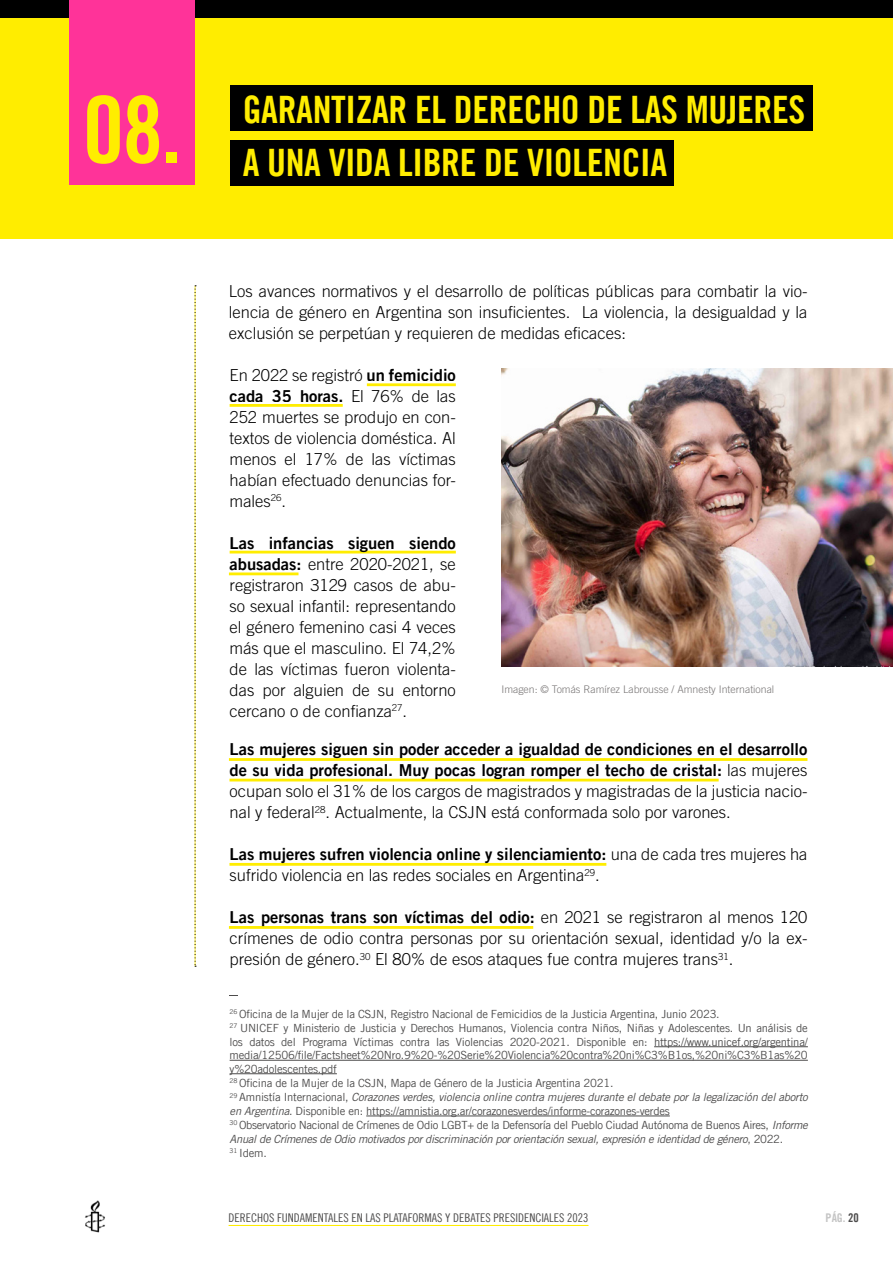
<style>
.page{position:relative;width:893px;height:1263px;background:#fff}
.page>*{position:absolute;margin:0;border:0;box-sizing:border-box;transform-origin:0 0}
.t1{font:92.55px "Amnesty Trade Gothic Bd Cn 20";color:#ffed00}
.t2{font:37.8px/53.6px "Amnesty Trade Gothic Bd Cn 20";letter-spacing:-.01em;color:#ffed00}
.t3{font:300 16.5px/21px "Amnesty Trade Gothic";color:#000;text-align:justify}
.t4{font:16.5px/21px "Amnesty Trade Gothic Bd 2";color:#000}
.t5{font:12px "Amnesty Trade Gothic Cn 18";color:#4d4c4c}
.t6{font:12px "Amnesty Trade Gothic Bd Cn 20";color:#c4c4c4}
.t7{font:11.25px/14px "Amnesty Trade Gothic";letter-spacing:-.02em;color:#4d4c4c}
.t8{font:300 10.5px "Amnesty Trade Gothic";color:#797676}
.s1{font-family:"Amnesty Trade Gothic Bd 2";font-weight:400}
.s2{font-family:"Amnesty Trade Gothic";font-weight:300}
.s3{font-style:italic}
.s4{color:#4d4c4c}
</style>
<div class="page">
<img style="left:85px;top:1200px;width:20px;height:33px">
<hr style="left:229px;top:1225px;width:359px;height:1px;background:#ffed00">
<div style="left:0;top:0;width:893px;height:238px;background:#ffed00"></div>
<svg style="left:195px;top:285px;width:1px;height:682px"></svg>
<div style="left:230px;top:85px;width:583px;height:46px;background:#000"></div>
<div style="left:230px;top:140px;width:443px;height:45px;background:#000"></div>
<img style="left:501px;top:369px;width:391px;height:297px">
<hr style="left:654px;top:1046px;width:154px;height:1px;background:#4d4c4c">
<hr style="left:230px;top:1060px;width:578px;height:1px;background:#4d4c4c">
<hr style="left:230px;top:1073px;width:107px;height:1px;background:#4d4c4c">
<hr style="left:366px;top:1116px;width:304px;height:1px;background:#4d4c4c">
<div style="left:0;top:0;width:893px;height:17px;background:#000"></div>
<div style="left:69px;top:0;width:126px;height:184px;background:#f39"></div>
<hr style="left:367px;top:383px;width:89px;height:3px;background:#ffed00">
<hr style="left:230px;top:404px;width:113px;height:3px;background:#ffed00">
<hr style="left:230px;top:551px;width:226px;height:2px;background:#ffed00">
<hr style="left:229px;top:572px;width:69px;height:3px;background:#ffed00">
<hr style="left:229px;top:758px;width:578px;height:3px;background:#ffed00">
<hr style="left:229px;top:779px;width:490px;height:2px;background:#ffed00">
<hr style="left:229px;top:863px;width:377px;height:3px;background:#ffed00">
<hr style="left:229px;top:926px;width:304px;height:3px;background:#ffed00">
<h1 class="t1" style="left:83px;top:74px;width:101px">08.</h1>
<h2 class="t2" style="left:243px;top:82px;width:564px">GARANTIZAR EL DERECHO DE LAS MUJERES<br>A UNA VIDA LIBRE DE VIOLENCIA</h2>
<h3 class="t3" style="left:229px;top:281px;width:580px">Los avances normativos y el desarrollo de políticas públicas para combatir la vio&shy;lencia de género en Argentina son insuficientes. La violencia, la desigualdad y la exclusión se perpetúan y requieren de medidas eficaces:</h3>
<h3 class="t3" style="left:230px;top:364px;width:228px">En 2022 se registró <span class="s1">un femicidio</span></h3>
<h3 class="t4" style="left:230px;top:385px;width:228px">cada 35 horas. <span class="s2">El 76% de las</span></h3>
<h3 class="t3" style="left:230px;top:406px;width:228px">252 muertes se produjo en con&shy;textos de violencia doméstica. Al menos el 17% de las víctimas habían efectuado denuncias for&shy;males<sup>26</sup>.</h3>
<h3 class="t4" style="left:230px;top:532px;width:228px">Las infancias siguen siendo</h3>
<p class="t3" style="left:230px;top:553px;width:228px"><span class="s1">abusadas:</span> entre 2020-2021, se registraron 3129 casos de abu&shy;so sexual infantil: representando el género femenino casi 4 veces más que el masculino. El 74,2% de las víctimas fueron violenta&shy;das por alguien de su entorno cercano o de confianza<sup>27</sup>.</p>
<h3 class="t4" style="left:230px;top:738px;width:579px">Las mujeres siguen sin poder acceder a igualdad de condiciones en el desarrollo de su vida profesional. Muy pocas logran romper el techo de cristal: <span class="s2">las mujeres</span></h3>
<h3 class="t3" style="left:230px;top:780px;width:579px">ocupan solo el 31% de los cargos de magistrados y magistradas de la justicia nacio&shy;nal y federal<sup>28</sup>. Actualmente, la CSJN está conformada solo por varones.</h3>
<h3 class="t4" style="left:230px;top:843px;width:579px">Las mujeres sufren violencia online y silenciamiento: <span class="s2">una de cada tres mujeres ha</span></h3>
<h3 class="t3" style="left:230px;top:864px;width:372px">sufrido violencia en las redes sociales en Argentina<sup>29</sup>.</h3>
<h3 class="t4" style="left:230px;top:906px;width:579px">Las personas trans son víctimas del odio: <span class="s2">en 2021 se registraron al menos 120</span></h3>
<h3 class="t3" style="left:230px;top:927px;width:579px">crímenes de odio contra personas por su orientación sexual, identidad y/o la ex&shy;presión de género.<sup>30</sup> El 80% de esos ataques fue contra mujeres trans<sup>31</sup>.</h3>
<p class="t8" style="left:501px;top:683px;width:274px">Imagen: © Tomás Ramírez Labrousse / Amnesty International</p>
<p class="t7" style="left:230px;top:1007px;width:580px"><sup>26</sup> Oficina de la Mujer de la CSJN, Registro Nacional de Femicidios de la Justicia Argentina, Junio 2023.<br><sup>27</sup> UNICEF y Ministerio de Justicia y Derechos Humanos, Violencia contra Niños, Niñas y Adolescentes. Un análisis de los datos del Programa Víctimas contra las Violencias 2020-2021. Disponible en: https://www.unicef.org/argentina/ media/12506/file/Factsheet%20Nro.9%20-%20Serie%20Violencia%20contra%20ni%C3%B1os,%20ni%C3%B1as%20 y%20adolescentes.pdf<br><sup>28</sup> Oficina de la Mujer de la CSJN, Mapa de Género de la Justicia Argentina 2021.<br><sup>29</sup> Amnistía Internacional, <span class="s3">Corazones verdes, violencia online contra mujeres durante el debate por la legalización del aborto en Argentina</span>. Disponible en: https://amnistia.org.ar/corazonesverdes/informe-corazones-verdes<br><sup>30</sup> Observatorio Nacional de Crímenes de Odio LGBT+ de la Defensoría del Pueblo Ciudad Autónoma de Buenos Aires, <span class="s3">Informe Anual de Crímenes de Odio motivados por discriminación por orientación sexual, expresión e identidad de género</span>, 2022.<br><sup>31</sup> Idem.</p>
<p class="t5" style="left:229px;top:1210px;width:362px">DERECHOS FUNDAMENTALES EN LAS PLATAFORMAS Y DEBATES PRESIDENCIALES 2023</p>
<p class="t6" style="left:826px;top:1210px;width:35px">PÁG. <span class="s4">20</span></p>
</div>
